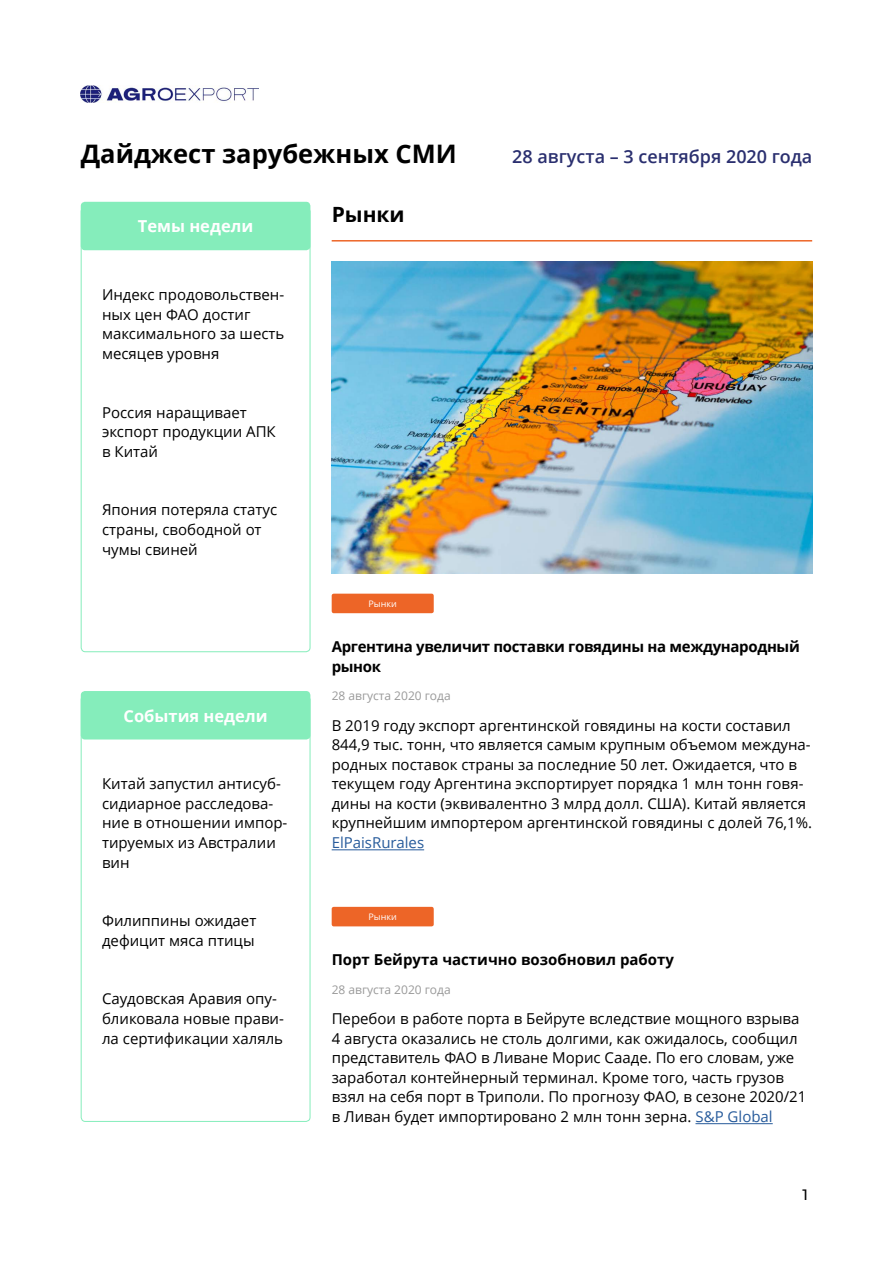
<style>
.page{position:relative;width:893px;height:1263px;background:#fff}
.page>*{position:absolute;margin:0;border:0;box-sizing:border-box;transform-origin:0 0}
.t1{font:700 25.5px "Open Sans";color:#000}
.t2{font:700 21px "Open Sans";color:#000}
.t3{font:600 18px "Open Sans";color:#2a2f6f}
.t4{font:700 16.5px "Open Sans";color:#fff}
.t5{font:15px/19.5px "Open Sans";color:#000}
.t6{font:700 15px/19.5px "Open Sans";letter-spacing:-.02em;color:#000}
.t7{font:700 15px "Open Sans";color:#000}
.t8{font:15px "Open Sans";color:#275b9b}
.t9{font:500 15px "Montserrat";color:#000}
.t10{font:12px "Open Sans";color:#999}
.t11{font:9px "Open Sans";color:#fff}
.s1{color:#275b9b}
</style>
<div class="page">
<img style="left:332px;top:261px;width:480px;height:313px">
<div style="left:81px;top:207px;width:229px;height:445px;border:1px solid #85edbb;border-radius:4px"></div>
<hr style="left:332px;top:240px;width:480px;height:2px;background:#ed6527">
<img style="left:81px;top:86px;width:177px;height:16px">
<div style="left:332px;top:907px;width:102px;height:19px;background:#ed6527;border-radius:2px"></div>
<hr style="left:332px;top:849px;width:92px;height:1px;background:#275b9b">
<div style="left:81px;top:695px;width:229px;height:427px;border:1px solid #85edbb;border-radius:4px"></div>
<div style="left:332px;top:594px;width:102px;height:19px;background:#ed6527;border-radius:2px"></div>
<div style="left:81px;top:202px;width:229px;height:48px;background:#85edbb;border-radius:4px"></div>
<div style="left:81px;top:691px;width:229px;height:48px;background:#85edbb;border-radius:4px"></div>
<hr style="left:695px;top:1123px;width:78px;height:1px;background:#275b9b">
<h1 class="t1" style="left:81px;top:136px;width:377px">Дайджест зарубежных СМИ</h1>
<p class="t3" style="left:512px;top:144px;width:302px">28 августа – 3 сентября 2020 года</p>
<p class="t4" style="left:138px;top:215px;width:117px">Темы недели</p>
<p class="t5" style="left:102px;top:285px;width:184px">Индекс продовольствен&shy;ных цен ФАО достиг максимального за шесть месяцев уровня</p>
<p class="t5" style="left:102px;top:402px;width:175px">Россия наращивает экспорт продукции АПК в Китай</p>
<p class="t5" style="left:102px;top:500px;width:177px">Япония потеряла статус страны, свободной от чумы свиней</p>
<p class="t4" style="left:124px;top:704px;width:145px">События недели</p>
<p class="t5" style="left:102px;top:774px;width:187px">Китай запустил антисуб&shy;сидиарное расследова&shy;ние в отношении импор&shy;тируемых из Австралии вин</p>
<p class="t5" style="left:102px;top:910px;width:156px">Филиппины ожидает дефицит мяса птицы</p>
<p class="t5" style="left:102px;top:989px;width:183px">Саудовская Аравия опу&shy;бликовала новые прави&shy;ла сертификации халяль</p>
<h2 class="t2" style="left:332px;top:200px;width:75px">Рынки</h2>
<p class="t11" style="left:368px;top:597px;width:30px">Рынки</p>
<p class="t6" style="left:332px;top:637px;width:470px">Аргентина увеличит поставки говядины на международный рынок</p>
<p class="t10" style="left:332px;top:687px;width:120px">28 августа 2020 года</p>
<p class="t5" style="left:332px;top:715px;width:482px">В 2019 году экспорт аргентинской говядины на кости составил 844,9 тыс. тонн, что является самым крупным объемом междуна&shy;родных поставок страны за последние 50 лет. Ожидается, что в текущем году Аргентина экспортирует порядка 1 млн тонн говя&shy;дины на кости (эквивалентно 3 млрд долл. США). Китай является крупнейшим импортером аргентинской говядины с долей 76,1%.</p>
<p class="t8" style="left:332px;top:832px;width:94px">ElPaisRurales</p>
<p class="t11" style="left:368px;top:911px;width:30px">Рынки</p>
<p class="t7" style="left:332px;top:949px;width:344px">Порт Бейрута частично возобновил работу</p>
<p class="t10" style="left:332px;top:982px;width:120px">28 августа 2020 года</p>
<p class="t5" style="left:332px;top:1008px;width:476px">Перебои в работе порта в Бейруте вследствие мощного взрыва 4 августа оказались не столь долгими, как ожидалось, сообщил представитель ФАО в Ливане Морис Сааде. По его словам, уже заработал контейнерный терминал. Кроме того, часть грузов взял на себя порт в Триполи. По прогнозу ФАО, в сезоне 2020/21 в Ливан будет импортировано 2 млн тонн зерна. <span class="s1">S&amp;P Global</span></p>
<p class="t9" style="left:802px;top:1184px;width:7px">1</p>
</div>
